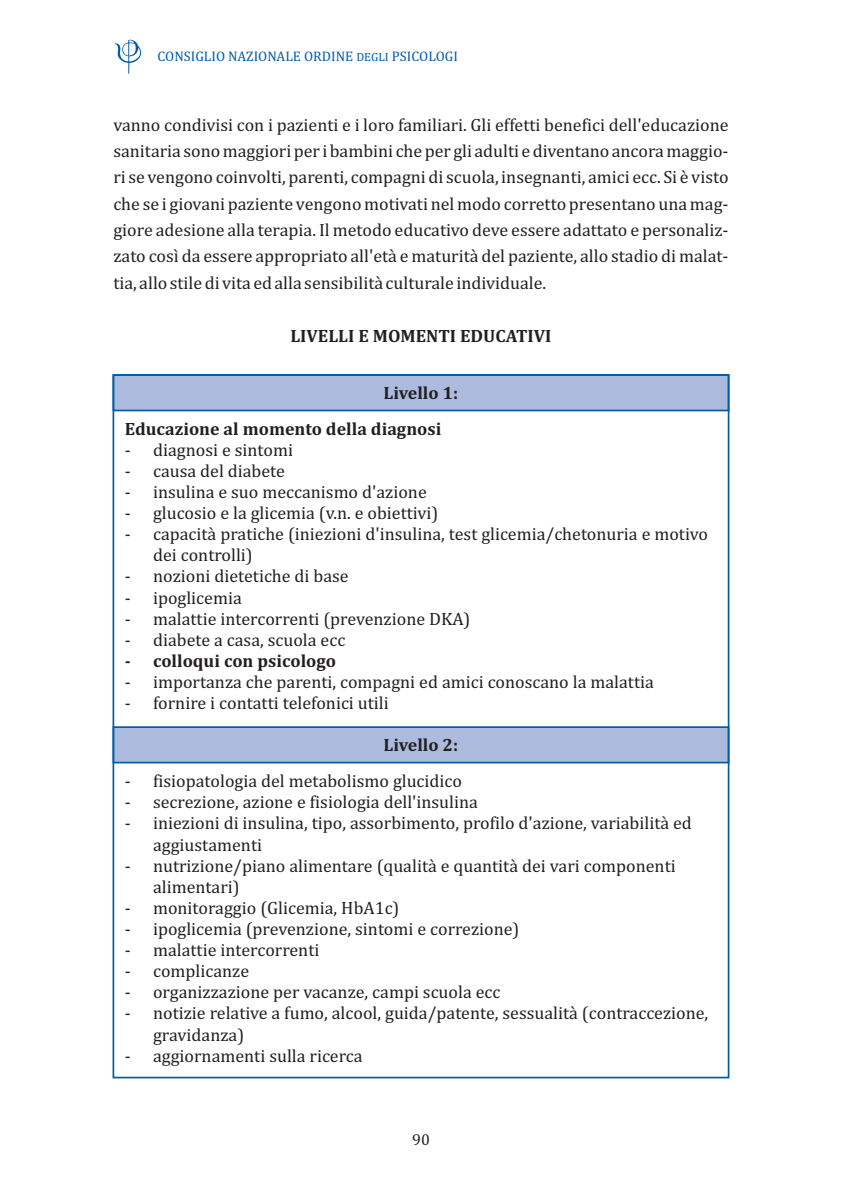
<style>
.page{position:relative;width:842px;height:1191px;background:#fff}
.page>*{position:absolute;margin:0;border:0;box-sizing:border-box;transform-origin:0 0}
.t1{font:18px/26.4px "Cambria";color:#231f20}
.t2{font:700 18px/35.8px "Cambria";color:#231f20}
.t3{font:16px "Cambria";color:#231f20}
.t4{font:14px "Cambria";color:#015ba9}
.s1{font-size:12px}
</style>
<div class="page">
<svg style="left:114px;top:39px;width:28px;height:35px"></svg>
<svg style="left:112px;top:374px;width:618px;height:38px;background:#9cb2d8"></svg>
<svg style="left:112px;top:725px;width:618px;height:39px;background:#a0b5d9"></svg>
<p class="t4" style="left:157px;top:50px;width:302px">CONSIGLIO NAZIONALE ORDINE <span class="s1">DEGLI</span> PSICOLOGI</p>
<p class="t1" style="left:113px;top:112px;width:617px;text-align:justify">vanno condivisi con i pazienti e i loro familiari. Gli effetti benefici dell'educazione sanitaria sono maggiori per i bambini che per gli adulti e diventano ancora maggio&shy;ri se vengono coinvolti, parenti, compagni di scuola, insegnanti, amici ecc. Si è visto che se i giovani paziente vengono motivati nel modo corretto presentano una mag&shy;giore adesione alla terapia. Il metodo educativo deve essere adattato e personaliz&shy;zato così da essere appropriato all'età e maturità del paziente, allo stadio di malat&shy;tia, allo stile di vita ed alla sensibilità culturale individuale.</p>
<p class="t2" style="left:290px;top:319px;width:263px">LIVELLI E MOMENTI EDUCATIVI</p>
<p class="t2" style="left:125px;top:376px;width:335px;text-indent:259px">Livello 1:<br>Educazione al momento della diagnosi</p>
<p class="t1" style="left:125px;top:437px;width:170px">- diagnosi e sintomi</p>
<p class="t1" style="left:125px;top:459px;width:162px">- causa del diabete</p>
<p class="t1" style="left:125px;top:480px;width:304px">- insulina e suo meccanismo d'azione</p>
<p class="t1" style="left:125px;top:501px;width:315px">- glucosio e la glicemia (v.n. e obiettivi)</p>
<p class="t1" style="left:153px;top:524px;width:556px;line-height:21.2px;text-indent:-28px">- capacità pratiche (iniezioni d'insulina, test glicemia/chetonuria e motivo dei controlli)</p>
<p class="t1" style="left:125px;top:564px;width:225px">- nozioni dietetiche di base</p>
<p class="t1" style="left:125px;top:585px;width:119px">- ipoglicemia</p>
<p class="t1" style="left:125px;top:606px;width:347px">- malattie intercorrenti (prevenzione DKA)</p>
<p class="t1" style="left:125px;top:627px;width:222px">- diabete a casa, scuola ecc</p>
<p class="t2" style="left:125px;top:644px;width:213px">- colloqui con psicologo</p>
<p class="t1" style="left:125px;top:670px;width:531px">- importanza che parenti, compagni ed amici conoscano la malattia</p>
<p class="t1" style="left:125px;top:691px;width:266px">- fornire i contatti telefonici utili</p>
<p class="t2" style="left:384px;top:728px;width:76px">Livello 2:</p>
<p class="t1" style="left:125px;top:769px;width:339px">- fisiopatologia del metabolismo glucidico</p>
<p class="t1" style="left:125px;top:790px;width:355px">- secrezione, azione e fisiologia dell'insulina</p>
<p class="t1" style="left:153px;top:814px;width:540px;line-height:21.2px;text-indent:-28px">- iniezioni di insulina, tipo, assorbimento, profilo d'azione, variabilità ed aggiustamenti</p>
<p class="t1" style="left:153px;top:856px;width:524px;line-height:21.2px;text-indent:-28px">- nutrizione/piano alimentare (qualità e quantità dei vari componenti alimentari)</p>
<p class="t1" style="left:125px;top:895px;width:276px">- monitoraggio (Glicemia, HbA1c)</p>
<p class="t1" style="left:125px;top:916px;width:396px">- ipoglicemia (prevenzione, sintomi e correzione)</p>
<p class="t1" style="left:125px;top:938px;width:196px">- malattie intercorrenti</p>
<p class="t1" style="left:125px;top:959px;width:126px">- complicanze</p>
<p class="t1" style="left:125px;top:980px;width:377px">- organizzazione per vacanze, campi scuola ecc</p>
<p class="t1" style="left:153px;top:1003px;width:557px;line-height:21.2px;text-indent:-28px">- notizie relative a fumo, alcool, guida/patente, sessualità (contraccezione, gravidanza)</p>
<p class="t1" style="left:125px;top:1043px;width:239px">- aggiornamenti sulla ricerca</p>
<p class="t3" style="left:412px;top:1132px;width:19px">90</p>
</div>
